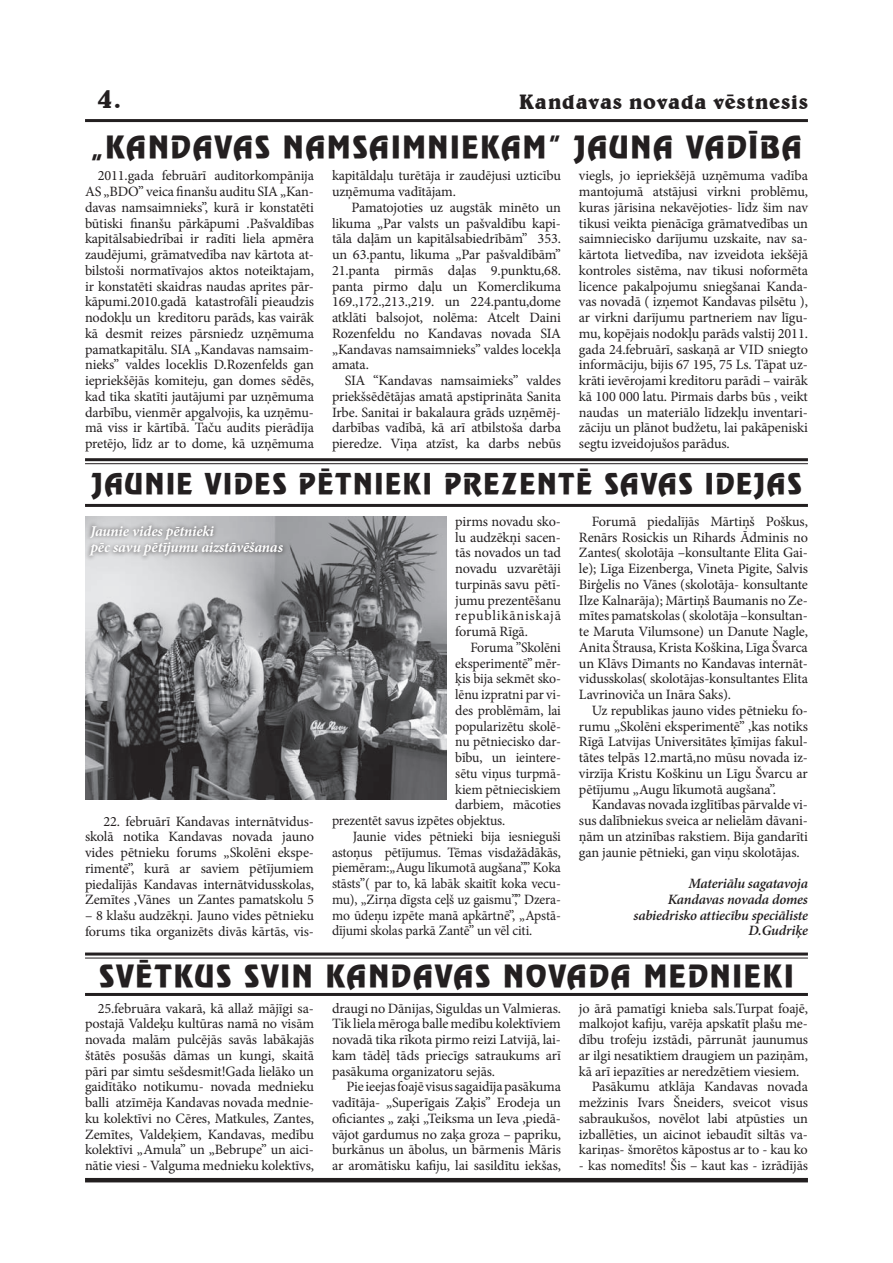
<style>
.page{position:relative;width:893px;height:1263px;background:#fff}
.page>*{position:absolute;margin:0;border:0;box-sizing:border-box;transform-origin:0 0}
.t1{font:30px "Revue TL";letter-spacing:.06em;color:#231f20;scale:.95 1}
.t2{font:700 30px "Belwe TL";color:#231f20}
.t3{font:28.2px "Revue TL";letter-spacing:.06em;color:#231f20;scale:.95 1}
.t4{font:700 21px "Belwe TL";letter-spacing:.025em;color:#231f20}
.t5{font:italic 700 15px/16.4px "Minion Pro";letter-spacing:-.01em;color:#fff}
.t6{font:14.25px/15.8px "Minion Pro";letter-spacing:-.01em;color:#231f20;text-align:justify}
.t7{font:14.25px "Minion Pro";letter-spacing:-.01em;color:#231f20;scale:.96 1}
.t8{font:italic 600 14.25px/15.8px "Minion Pro";letter-spacing:-.015em;color:#231f20;text-align:right}
</style>
<div class="page">
<hr style="left:85px;top:1178px;width:723px;height:4px;background:#231f20">
<hr style="left:85px;top:119px;width:723px;height:3px;background:#231f20">
<hr style="left:85px;top:458px;width:723px;height:3px;background:#231f20">
<hr style="left:85px;top:463px;width:723px;height:1px;background:#231f20">
<svg style="left:98px;top:958px;width:134px;height:1px"></svg>
<img style="left:85px;top:517px;width:362px;height:282px">
<div style="left:85px;top:520px;width:203px;height:41px;background:#231f20;opacity:.75"></div>
<hr style="left:85px;top:504px;width:723px;height:3px;background:#231f20">
<hr style="left:85px;top:952px;width:723px;height:3px;background:#231f20">
<hr style="left:85px;top:957px;width:723px;height:1px;background:#231f20">
<hr style="left:85px;top:993px;width:723px;height:3px;background:#231f20">
<h1 class="t2" style="left:97px;top:78px;width:26px">4.</h1>
<h3 class="t4" style="left:519px;top:88px;width:291px">Kandavas novada vēstnesis</h3>
<h1 class="t1" style="left:91px;top:128px;width:750px">„KANDAVAS NAMSAIMNIEKAM” JAUNA VADĪBA</h1>
<p class="t6" style="left:85px;top:168px;width:230px;text-indent:13px">2011.gada februārī auditorkompānija AS „BDO” veica finanšu auditu SIA „Kan&shy;davas namsaimnieks”, kurā ir konstatēti būtiski finanšu pārkāpumi .Pašvaldības kapitālsabiedrībai ir radīti liela apmēra zaudējumi, grāmatvedība nav kārtota at&shy;bilstoši normatīvajos aktos noteiktajam, ir konstatēti skaidras naudas aprites pār&shy;kāpumi.2010.gadā katastrofāli pieaudzis nodokļu un kreditoru parāds, kas vairāk kā desmit reizes pārsniedz uzņēmuma pamatkapitālu. SIA „Kandavas namsaim&shy;nieks” valdes loceklis D.Rozenfelds gan iepriekšējās komiteju, gan domes sēdēs, kad tika skatīti jautājumi par uzņēmuma darbību, vienmēr apgalvojis, ka uzņēmu&shy;mā viss ir kārtībā. Taču audits pierādīja pretējo, līdz ar to dome, kā uzņēmuma</p>
<p class="t6" style="left:332px;top:168px;width:230px">kapitāldaļu turētāja ir zaudējusi uzticību uzņēmuma vadītājam.</p>
<p class="t6" style="left:332px;top:200px;width:230px;text-indent:20px">Pamatojoties uz augstāk minēto un likuma „Par valsts un pašvaldību kapi&shy;tāla daļām un kapitālsabiedrībām” 353. un 63.pantu, likuma „Par pašvaldībām” 21.panta pirmās daļas 9.punktu,68. panta pirmo daļu un Komerclikuma 169.,172.,213.,219. un 224.pantu,dome atklāti balsojot, nolēma: Atcelt Daini Rozenfeldu no Kandavas novada SIA „Kandavas namsaimnieks” valdes locekļa amata.</p>
<p class="t6" style="left:332px;top:373px;width:230px;text-indent:13px">SIA “Kandavas namsaimieks” valdes priekšsēdētājas amatā apstiprināta Sanita Irbe. Sanitai ir bakalaura grāds uzņēmēj&shy;darbības vadībā, kā arī atbilstoša darba pieredze. Viņa atzīst, ka darbs nebūs</p>
<p class="t6" style="left:579px;top:168px;width:230px">viegls, jo iepriekšējā uzņēmuma vadība mantojumā atstājusi virkni problēmu, kuras jārisina nekavējoties- līdz šim nav tikusi veikta pienācīga grāmatvedības un saimniecisko darījumu uzskaite, nav sa&shy;kārtota lietvedība, nav izveidota iekšējā kontroles sistēma, nav tikusi noformēta licence pakalpojumu sniegšanai Kanda&shy;vas novadā ( izņemot Kandavas pilsētu ), ar virkni darījumu partneriem nav līgu&shy;mu, kopējais nodokļu parāds valstij 2011. gada 24.februārī, saskaņā ar VID sniegto informāciju, bijis 67 195, 75 Ls. Tāpat uz&shy;krāti ievērojami kreditoru parādi – vairāk kā 100 000 latu. Pirmais darbs būs , veikt naudas un materiālo līdzekļu inventari&shy;zāciju un plānot budžetu, lai pakāpeniski segtu izveidojušos parādus.</p>
<h2 class="t3" style="left:92px;top:466px;width:749px">JAUNIE VIDES PĒTNIEKI PREZENTĒ SAVAS IDEJAS</h2>
<p class="t5" style="left:90px;top:523px;width:194px">Jaunie vides pētnieki<br>pēc savu pētījumu aizstāvēšanas</p>
<p class="t6" style="left:455px;top:513px;width:107px">pirms novadu sko&shy;lu audzēkņi sacen&shy;tās novados un tad novadu uzvarētāji turpinās savu pētī&shy;jumu prezentēšanu republikāniskajā forumā Rīgā.</p>
<p class="t6" style="left:470px;top:639px;width:92px">Foruma ”Skolēni</p>
<p class="t6" style="left:455px;top:655px;width:107px">eksperimentē” mēr-</p>
<p class="t6" style="left:455px;top:671px;width:107px">ķis bija sekmēt sko-</p>
<p class="t6" style="left:455px;top:687px;width:107px">lēnu izpratni par vi-</p>
<p class="t6" style="left:455px;top:702px;width:107px">des problēmām, lai</p>
<p class="t6" style="left:455px;top:718px;width:107px">popularizētu skolē-</p>
<p class="t6" style="left:455px;top:734px;width:107px">nu pētniecisko dar-</p>
<p class="t6" style="left:455px;top:750px;width:107px">bību, un ieintere-</p>
<p class="t6" style="left:455px;top:765px;width:107px">sētu viņus turpmā-</p>
<p class="t6" style="left:455px;top:781px;width:107px">kiem pētnieciskiem</p>
<p class="t6" style="left:455px;top:797px;width:107px">darbiem, mācoties</p>
<p class="t6" style="left:332px;top:813px;width:175px">prezentēt savus izpētes objektus.</p>
<p class="t7" style="left:353px;top:827px;width:218px">Jaunie vides pētnieki bija iesnieguši</p>
<p class="t7" style="left:332px;top:843px;width:240px">astoņus pētījumus. Tēmas visdažādākās,</p>
<p class="t7" style="left:332px;top:858px;width:240px">piemēram:„Augu līkumotā augšana”,” Koka</p>
<p class="t7" style="left:332px;top:874px;width:240px">stāsts”( par to, kā labāk skaitīt koka vecu-</p>
<p class="t7" style="left:332px;top:890px;width:240px">mu), „Zirņa dīgsta ceļš uz gaismu”,” Dzera-</p>
<p class="t7" style="left:332px;top:906px;width:240px">mo ūdeņu izpēte manā apkārtnē”, „Apstā-</p>
<p class="t7" style="left:332px;top:921px;width:210px">dījumi skolas parkā Zantē” un vēl citi.</p>
<p class="t6" style="left:579px;top:513px;width:230px;text-indent:13px">Forumā piedalījās Mārtiņš Poškus, Renārs Rosickis un Rihards Ādminis no Zantes( skolotāja –konsultante Elita Gai&shy;le); Līga Eizenberga, Vineta Pigite, Salvis Birģelis no Vānes (skolotāja- konsultante Ilze Kalnarāja); Mārtiņš Baumanis no Ze&shy;mītes pamatskolas ( skolotāja –konsultan&shy;te Maruta Vilumsone) un Danute Nagle, Anita Štrausa, Krista Koškina, Līga Švarca un Klāvs Dimants no Kandavas internāt&shy;vidusskolas( skolotājas-konsultantes Elita Lavrinoviča un Ināra Saks).</p>
<p class="t6" style="left:579px;top:702px;width:230px;text-indent:13px">Uz republikas jauno vides pētnieku fo&shy;rumu „Skolēni eksperimentē” ,kas notiks Rīgā Latvijas Universitātes ķīmijas fakul&shy;tātes telpās 12.martā,no mūsu novada iz&shy;virzīja Kristu Koškinu un Līgu Švarcu ar pētījumu „Augu līkumotā augšana”.</p>
<p class="t6" style="left:579px;top:797px;width:230px;text-indent:13px">Kandavas novada izglītības pārvalde vi&shy;sus dalībniekus sveica ar nelielām dāvani&shy;ņām un atzinības rakstiem. Bija gandarīti gan jaunie pētnieki, gan viņu skolotājas.</p>
<p class="t8" style="left:634px;top:876px;width:176px">Materiālu sagatavoja<br>Kandavas novada domes sabiedrisko attiecību speciāliste<br>D.Gudriķe</p>
<p class="t6" style="left:85px;top:813px;width:230px;text-indent:18px">22. februārī Kandavas internātvidus&shy;skolā notika Kandavas novada jauno vides pētnieku forums „Skolēni ekspe&shy;rimentē”, kurā ar saviem pētījumiem piedalījās Kandavas internātvidusskolas, Zemītes ,Vānes un Zantes pamatskolu 5</p>
<p class="t6" style="left:85px;top:908px;width:230px">– 8 klašu audzēkņi. Jauno vides pētnieku forums tika organizēts divās kārtās, vis-</p>
<h1 class="t1" style="left:99px;top:957px;width:732px">SVĒTKUS SVIN KANDAVAS NOVADA MEDNIEKI</h1>
<p class="t6" style="left:85px;top:1000px;width:230px;text-indent:13px">25.februāra vakarā, kā allaž mājīgi sa&shy;postajā Valdeķu kultūras namā no visām novada malām pulcējās savās labākajās štātēs posušās dāmas un kungi, skaitā pāri par simtu sešdesmit!Gada lielāko un gaidītāko notikumu- novada mednieku balli atzīmēja Kandavas novada mednie&shy;ku kolektīvi no Cēres, Matkules, Zantes, Zemītes, Valdeķiem, Kandavas, medību kolektīvi „Amula” un „Bebrupe” un aici&shy;nātie viesi - Valguma mednieku kolektīvs,</p>
<p class="t6" style="left:332px;top:1000px;width:230px">draugi no Dānijas, Siguldas un Valmieras.<br>Tik liela mēroga balle medību kolektīviem novadā tika rīkota pirmo reizi Latvijā, lai&shy;kam tādēļ tāds priecīgs satraukums arī pasākuma organizatoru sejās.</p>
<p class="t6" style="left:332px;top:1079px;width:230px;text-indent:14px">Pie ieejas foajē visus sagaidīja pasākuma vadītāja- „Superīgais Zaķis” Erodeja un oficiantes „ zaķi „Teiksma un Ieva ,piedā&shy;vājot gardumus no zaķa groza – papriku, burkānus un ābolus, un bārmenis Māris ar aromātisku kafiju, lai sasildītu iekšas,</p>
<p class="t6" style="left:579px;top:1000px;width:230px">jo ārā pamatīgi knieba sals.Turpat foajē,</p>
<p class="t6" style="left:579px;top:1016px;width:230px">malkojot kafiju, varēja apskatīt plašu me-</p>
<p class="t6" style="left:579px;top:1032px;width:230px">dību trofeju izstādi, pārrunāt jaunumus</p>
<p class="t6" style="left:579px;top:1047px;width:230px">ar ilgi nesatiktiem draugiem un paziņām,</p>
<p class="t6" style="left:579px;top:1063px;width:222px">kā arī iepazīties ar neredzētiem viesiem.</p>
<p class="t6" style="left:592px;top:1079px;width:218px">Pasākumu atklāja Kandavas novada</p>
<p class="t6" style="left:579px;top:1095px;width:230px">mežzinis Ivars Šneiders, sveicot visus</p>
<p class="t6" style="left:579px;top:1110px;width:230px">sabraukušos, novēlot labi atpūsties un</p>
<p class="t6" style="left:579px;top:1126px;width:230px">izballēties, un aicinot iebaudīt siltās va-</p>
<p class="t6" style="left:579px;top:1142px;width:230px">kariņas- šmorētos kāpostus ar to - kau ko</p>
<p class="t6" style="left:579px;top:1158px;width:230px">- kas nomedīts! Šis – kaut kas - izrādījās</p>
</div>
